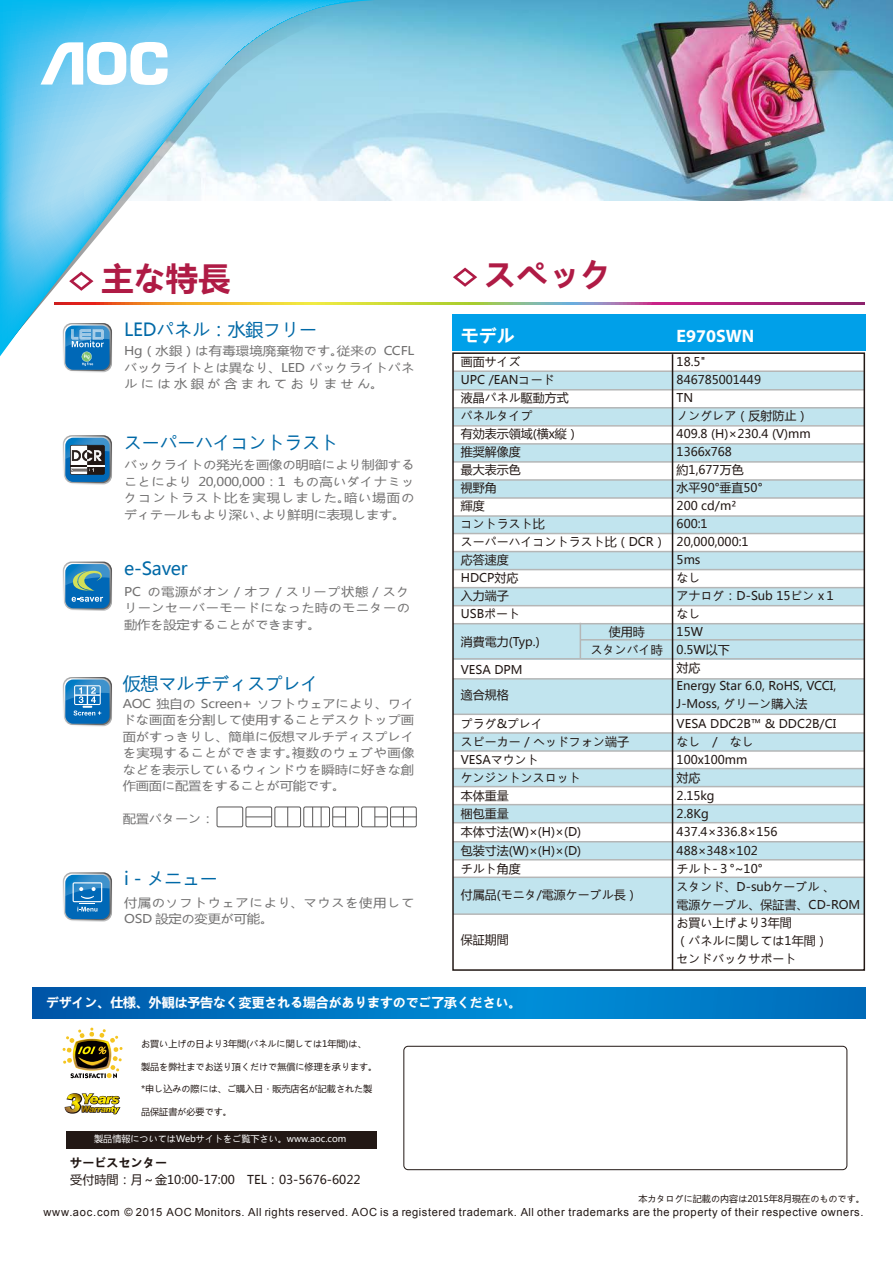
<style>
.page{position:relative;width:893px;height:1263px;background:#fff}
.page>*{position:absolute;margin:0;border:0;box-sizing:border-box;transform-origin:0 0}
.t1{font:700 32.25px "Microsoft Ya Hei";color:#af1b45}
.t2{font:18px "Microsoft Ya Hei";letter-spacing:-.01em;color:#0069a7}
.t3{font:700 18px "Myriad Pro";color:#fff}
.t4{font:700 18px "Microsoft Ya Hei";color:#fff}
.t5{font:700 12.9px "Microsoft Ya Hei";color:#fff}
.t6{font:12.15px "Microsoft Ya Hei";color:#221815}
.t7{font:700 12.15px "Microsoft Ya Hei";color:#221815}
.t8{font:12px/18px "Microsoft Ya Hei";color:#221815}
.t9{font:12px/16.5px "Microsoft Ya Hei";letter-spacing:-.005em;color:#727171;text-align:justify;scale:1.11 1}
.t10{font:12px/16.5px "Microsoft Ya Hei";letter-spacing:.045em;color:#727171;scale:1.11 1}
.t11{font:11.1px "Arial";letter-spacing:.05em;color:#221815}
.t12{font:9.15px "Microsoft Ya Hei";color:#221815}
.t13{font:9.15px "Microsoft Ya Hei";color:#fff}
</style>
<div class="page">
<svg style="left:32px;top:987px;width:833px;height:32px;background:#0076c3"></svg>
<div style="left:453px;top:371px;width:411px;height:19px;background:#c1e4ee"></div>
<div style="left:453px;top:408px;width:411px;height:17px;background:#c1e4ee"></div>
<div style="left:453px;top:444px;width:411px;height:18px;background:#c1e4ee"></div>
<div style="left:453px;top:480px;width:411px;height:18px;background:#c1e4ee"></div>
<div style="left:453px;top:517px;width:411px;height:17px;background:#c1e4ee"></div>
<div style="left:453px;top:552px;width:411px;height:17px;background:#c1e4ee"></div>
<div style="left:453px;top:588px;width:411px;height:18px;background:#c1e4ee"></div>
<div style="left:453px;top:624px;width:411px;height:36px;background:#c1e4ee"></div>
<div style="left:453px;top:733px;width:411px;height:18px;background:#c1e4ee"></div>
<div style="left:453px;top:769px;width:411px;height:17px;background:#c1e4ee"></div>
<div style="left:453px;top:804px;width:411px;height:18px;background:linear-gradient(to right,#c1e4ee,#c1e3ed)"></div>
<div style="left:453px;top:842px;width:411px;height:17px;background:#c1e4ee"></div>
<div style="left:453px;top:877px;width:411px;height:37px;background:#c1e4ee"></div>
<div style="left:453px;top:679px;width:411px;height:35px;background:#c1e4ee"></div>
<img style="left:626px;top:0;width:267px;height:200px">
<svg style="left:92px;top:0;width:534px;height:373px"></svg>
<svg style="left:0;top:3px;width:408px;height:354px"></svg>
<svg style="left:0;top:0;width:360px;height:355px"></svg>
<svg style="left:41px;top:42px;width:127px;height:43px"></svg>
<svg style="left:69px;top:272px;width:24px;height:19px"></svg>
<svg style="left:453px;top:268px;width:24px;height:19px"></svg>
<svg style="left:63px;top:323px;width:49px;height:49px;background:#4c91c0"></svg>
<svg style="left:55px;top:302px;width:809px;height:2px;background:#c2865b"></svg>
<svg style="left:63px;top:435px;width:49px;height:49px"></svg>
<svg style="left:63px;top:562px;width:49px;height:49px;background:#4c91b5"></svg>
<svg style="left:63px;top:677px;width:49px;height:49px;background:#4d92c3"></svg>
<div style="left:452px;top:314px;width:413px;height:36px;background:#00a0e9"></div>
<hr style="left:581px;top:639px;width:283px;height:1px;background:#b5b6b6">
<hr style="left:453px;top:370px;width:411px;height:2px;background:#b5b6b6">
<hr style="left:453px;top:389px;width:411px;height:1px;background:#b5b6b6">
<hr style="left:453px;top:407px;width:411px;height:2px;background:#b5b6b6">
<hr style="left:453px;top:425px;width:411px;height:2px;background:#b5b6b6">
<hr style="left:453px;top:443px;width:411px;height:2px;background:#b5b6b6">
<hr style="left:453px;top:461px;width:411px;height:2px;background:#b5b6b6">
<hr style="left:453px;top:479px;width:411px;height:2px;background:#b5b6b6">
<hr style="left:453px;top:497px;width:411px;height:2px;background:#b5b6b6">
<hr style="left:453px;top:515px;width:411px;height:2px;background:#b5b6b6">
<hr style="left:453px;top:533px;width:411px;height:1px;background:#b5b6b6">
<hr style="left:453px;top:551px;width:411px;height:1px;background:#b5b6b6">
<hr style="left:453px;top:569px;width:411px;height:1px;background:#b5b6b6">
<hr style="left:453px;top:587px;width:411px;height:1px;background:#b5b6b6">
<hr style="left:453px;top:605px;width:411px;height:1px;background:#b5b6b6">
<hr style="left:453px;top:623px;width:411px;height:1px;background:#b5b6b6">
<hr style="left:453px;top:658px;width:411px;height:2px;background:#b5b6b6">
<hr style="left:453px;top:678px;width:411px;height:2px;background:#b5b6b6">
<hr style="left:453px;top:713px;width:411px;height:2px;background:#b5b6b6">
<hr style="left:453px;top:768px;width:411px;height:1px;background:#b5b6b6">
<hr style="left:453px;top:786px;width:411px;height:1px;background:#b5b6b6">
<hr style="left:453px;top:804px;width:411px;height:1px;background:#b5b6b6">
<hr style="left:453px;top:822px;width:411px;height:1px;background:#b5b6b6">
<hr style="left:453px;top:841px;width:411px;height:1px;background:#b5b6b6">
<hr style="left:453px;top:859px;width:411px;height:1px;background:#b5b6b6">
<hr style="left:453px;top:876px;width:411px;height:2px;background:#b5b6b6">
<hr style="left:453px;top:913px;width:411px;height:2px;background:#b5b6b6">
<hr style="left:453px;top:732px;width:411px;height:2px;background:#b5b6b6">
<hr style="left:453px;top:750px;width:411px;height:2px;background:#b5b6b6">
<hr style="left:580px;top:623px;width:1px;height:36px;background:#b5b6b6">
<hr style="left:672px;top:354px;width:1px;height:616px;background:#221815">
<div style="left:66px;top:1131px;width:311px;height:17px;background:#221815"></div>
<svg style="left:62px;top:1027px;width:61px;height:51px"></svg>
<svg style="left:65px;top:1093px;width:55px;height:22px"></svg>
<div style="left:404px;top:1046px;width:443px;height:124px;border:1px solid #221815;border-radius:4px"></div>
<div style="left:217px;top:806px;width:26px;height:21px;border:1px solid #595757;border-radius:2px"></div>
<div style="left:245px;top:806px;width:27px;height:21px;border:1px solid #595757;border-radius:2px"></div>
<div style="left:274px;top:806px;width:27px;height:21px;border:1px solid #595757;border-radius:2px"></div>
<div style="left:303px;top:806px;width:27px;height:21px;border:1px solid #595757;border-radius:2px"></div>
<div style="left:332px;top:806px;width:27px;height:21px;border:1px solid #595757;border-radius:2px"></div>
<div style="left:361px;top:806px;width:27px;height:21px;border:1px solid #595757;border-radius:2px"></div>
<div style="left:390px;top:806px;width:27px;height:21px;border:1px solid #595757;border-radius:2px"></div>
<svg style="left:246px;top:816px;width:26px;height:1px"></svg>
<svg style="left:287px;top:807px;width:1px;height:20px"></svg>
<svg style="left:312px;top:807px;width:1px;height:20px"></svg>
<svg style="left:321px;top:807px;width:1px;height:20px"></svg>
<svg style="left:333px;top:807px;width:13px;height:20px"></svg>
<svg style="left:374px;top:807px;width:43px;height:20px"></svg>
<svg style="left:63px;top:872px;width:49px;height:49px;background:#468ec2"></svg>
<div style="left:452px;top:352px;width:413px;height:619px;border:2px solid #221815"></div>
<h1 class="t1" style="left:101px;top:256px;width:130px">主な特長</h1>
<h1 class="t1" style="left:484px;top:252px;width:130px">スペック</h1>
<h2 class="t2" style="left:124px;top:317px;width:194px">LEDパネル：水銀フリー</h2>
<p class="t9" style="left:124px;top:342px;width:263px">Hg（水銀）は有毒環境廃棄物です。従来の CCFLバックライトとは異なり、LED バックライトパネルには水銀が含まれておりません。</p>
<h2 class="t4" style="left:461px;top:322px;width:55px">モデル</h2>
<h2 class="t3" style="left:677px;top:324px;width:79px">E970SWN</h2>
<p class="t8" style="left:461px;top:353px;width:207px">画面サイズ<br>UPC /EANコード<br>液晶パネル駆動方式<br>パネルタイプ<br>有効表示領域(横x縦）<br>推奨解像度<br>最大表示色<br>視野角<br>輝度<br>コントラスト比<br>スーパーハイコントラスト比（DCR）応答速度<br>HDCP対応<br>入力端子<br>USBポート</p>
<p class="t8" style="left:461px;top:632px;width:81px">消費電力(Typ.)</p>
<p class="t8" style="left:461px;top:656px;width:63px;line-height:25.5px">VESA DPM適合規格</p>
<p class="t8" style="left:461px;top:714px;width:170px">プラグ&amp;プレイ<br>スピーカー / ヘッドフォン端子<br>VESAマウント<br>ケンジントンスロット<br>本体重量<br>梱包重量<br>本体寸法(W)×(H)×(D)</p>
<p class="t8" style="left:461px;top:842px;width:122px">包装寸法(W)×(H)×(D)チルト角度</p>
<p class="t8" style="left:461px;top:885px;width:179px">付属品(モニタ/電源ケーブル長）</p>
<p class="t8" style="left:461px;top:930px;width:49px">保証期間</p>
<p class="t8" style="left:677px;top:353px;width:161px">18.5"<br>846785001449<br>TN<br>ノングレア（反射防止）<br>409.8 (H)×230.4 (V)mm<br>1366x768<br>約1,677万色<br>水平90°垂直50°<br>200 cd/m²<br>600:1<br>20,000,000:1<br>5ms<br>なし<br>アナログ：D-Sub 15ピン x１なし<br>15W<br>0.5W以下<br>対応<br>Energy Star 6.0, RoHS, VCCI,<br>J-Moss, グリーン購入法</p>
<p class="t8" style="left:677px;top:714px;width:161px">VESA DDC2B™ &amp; DDC2B/CIなし　/　なし<br>100x100mm<br>対応<br>2.15kg<br>2.8Kg<br>437.4×336.8×156</p>
<p class="t8" style="left:677px;top:842px;width:185px">488×348×102<br>チルト-３°~10°<br>スタンド、D-subケーブル 、<br>電源ケーブル、保証書、CD-ROMお買い上げより3年間<br>（パネルに関しては1年間）<br>センドバックサポート</p>
<h2 class="t2" style="left:124px;top:430px;width:216px">スーパーハイコントラスト</h2>
<p class="t9" style="left:124px;top:456px;width:263px">バックライトの発光を画像の明暗により制御することにより 20,000,000：1 もの高いダイナミックコントラスト比を実現しました。暗い場面のディテールもより深い、より鮮明に表現します。</p>
<h2 class="t2" style="left:124px;top:556px;width:65px">e-Saver</h2>
<p class="t9" style="left:124px;top:583px;width:259px">PC の電源がオン／オフ／スリープ状態／スクリーンセーバーモードになった時のモニターの動作を設定することができます。</p>
<p class="t8" style="left:591px;top:622px;width:73px;text-align:center">使用時<br>スタンバイ時</p>
<h2 class="t2" style="left:123px;top:672px;width:198px">仮想マルチディスプレイ</h2>
<p class="t9" style="left:123px;top:695px;width:264px">AOC 独自の Screen+ ソフトウェアにより、ワイドな画面を分割して使用することデスクトップ画面がすっきりし、簡単に仮想マルチディスプレイを実現することができます。複数のウェブや画像などを表示しているウィンドウを瞬時に好きな創作画面に配置をすることが可能です。</p>
<p class="t9" style="left:123px;top:810px;width:84px">配置パターン：</p>
<h2 class="t2" style="left:124px;top:866px;width:95px">i－メニュー</h2>
<p class="t10" style="left:124px;top:894px;width:263px">付属のソフトウェアにより、マウスを使用して<br>OSD 設定の変更が可能。</p>
<p class="t5" style="left:46px;top:993px;width:477px">デザイン、仕様、外観は予告なく変更される場合がありますのでご了承ください。</p>
<p class="t12" style="left:141px;top:1037px;width:227px">お買い上げの日より3年間(パネルに関しては1年間)は、</p>
<p class="t12" style="left:141px;top:1060px;width:238px">製品を弊社までお送り頂くだけで無償に修理を承ります。</p>
<p class="t12" style="left:141px;top:1082px;width:233px">*申し込みの際には、ご購入日・販売店名が記載された製</p>
<p class="t12" style="left:141px;top:1105px;width:92px">品保証書が必要です。</p>
<p class="t13" style="left:94px;top:1133px;width:254px">製品情報についてはWebサイトをご覧下さい。www.aoc.com</p>
<p class="t7" style="left:70px;top:1154px;width:98px">サービスセンター</p>
<p class="t6" style="left:70px;top:1172px;width:292px">受付時間：月～金10:00-17:00　TEL：03-5676-6022</p>
<p class="t12" style="left:638px;top:1193px;width:228px">本カタログに記載の内容は2015年8月現在のものです。</p>
<p class="t11" style="left:43px;top:1205px;width:822px">www.aoc.com © 2015 AOC Monitors. All rights reserved. AOC is a registered trademark. All other trademarks are the property of their respective owners.</p>
</div>
